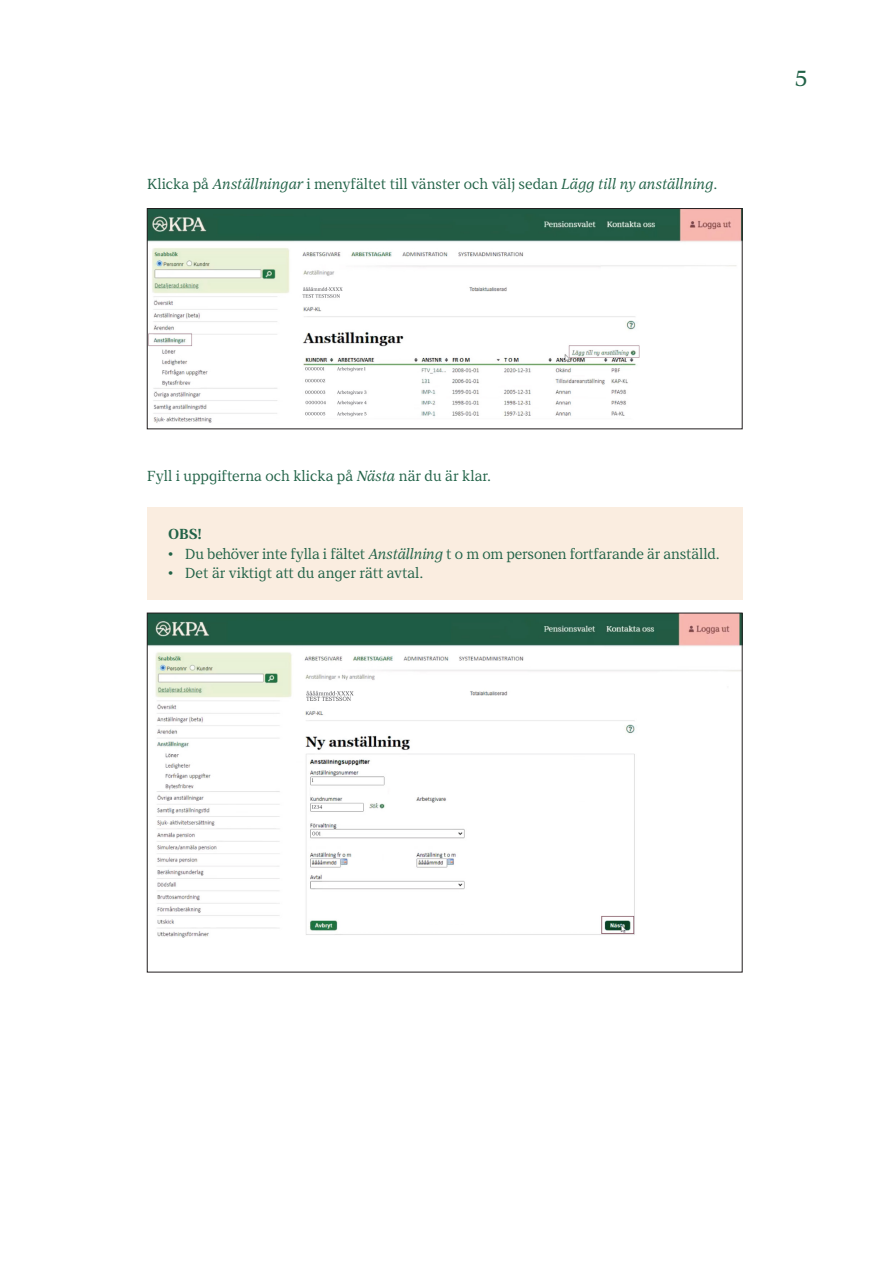
<style>
.page{position:relative;width:893px;height:1263px;background:#fff}
.page>*{position:absolute;margin:0;border:0;box-sizing:border-box;transform-origin:0 0}
.t1{font:22.5px "KPA";color:#216247}
.Brödtext_10_13{font:15px "KPA";color:#216247}
.Rubrik_5_10_13__Bold__M_2{font:700 15px "KPA";color:#216247}
.s1{font-style:italic}
</style>
<div class="page">
<div style="left:147px;top:507px;width:595px;height:92px;background:#faede0"></div>
<img style="left:149px;top:210px;width:591px;height:213px">
<div style="left:147px;top:208px;width:595px;height:221px;border:1px solid #231f20"></div>
<img style="left:149px;top:615px;width:591px;height:322px">
<p class="Brödtext_10_13" style="left:147px;top:175px;width:572px">Klicka på <span class="s1">Anställningar</span> i menyfältet till vänster och välj sedan <span class="s1">Lägg till ny anställning</span>.</p>
<h1 class="t1" style="left:795px;top:65px;width:14px">5</h1>
<p class="Brödtext_10_13" style="left:147px;top:467px;width:346px">Fyll i uppgifterna och klicka på <span class="s1">Nästa</span> när du är klar.</p>
<p class="Rubrik_5_10_13__Bold__M_2" style="left:168px;top:525px;width:35px">OBS!</p>
<p class="Brödtext_10_13" style="left:168px;top:545px;width:553px">• Du behöver inte fylla i fältet <span class="s1">Anställning</span> t o m om personen fortfarande är anställd.</p>
<p class="Brödtext_10_13" style="left:168px;top:564px;width:257px">• Det är viktigt att du anger rätt avtal.</p>
</div>
